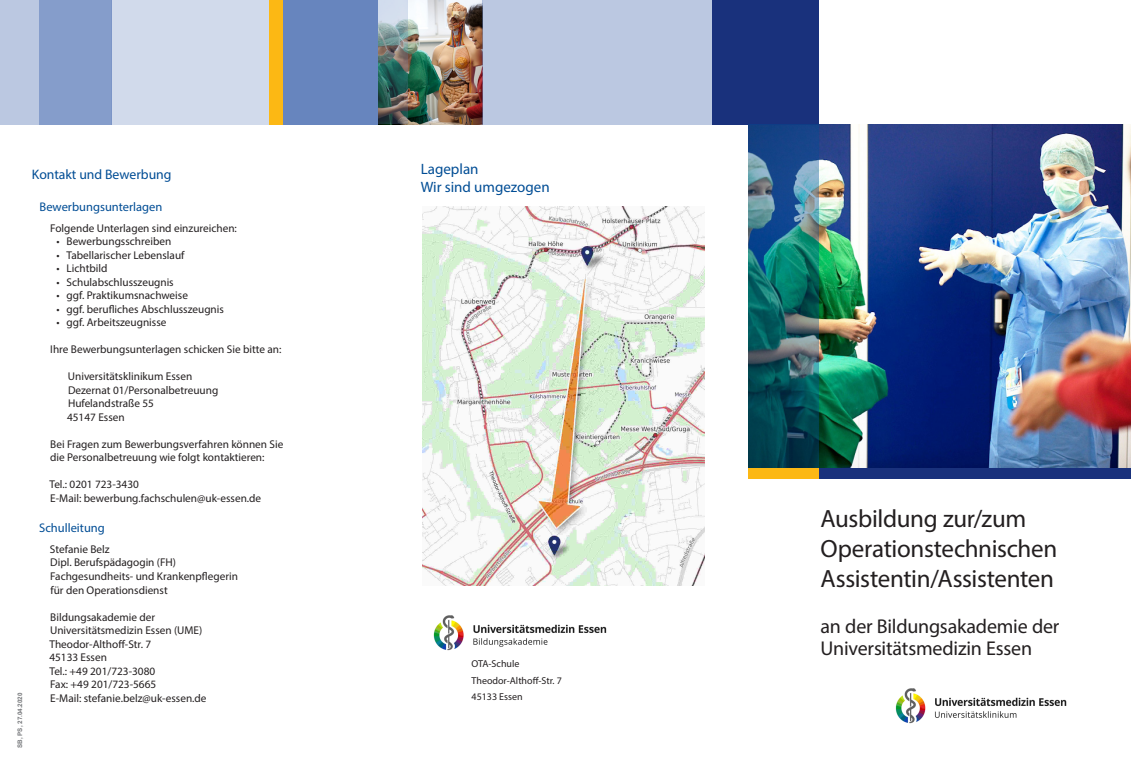
<style>
.page{position:relative;width:1131px;height:766px;background:#fff}
.page>*{position:absolute;margin:0;border:0;box-sizing:border-box;transform-origin:0 0}
.t1{font:25px/30px "Myriad Pro";letter-spacing:-.015em;color:#231f20}
.t2{font:20px/22.5px "Myriad Pro";letter-spacing:-.01em;color:#231f20}
.t3{font:15px "Myriad Pro";color:#014d95}
.t4{font:13.75px "Myriad Pro";color:#014d95}
.INTRO_VOR_FLIESS{font:12.5px "Myriad Pro";color:#014d95}
.INTRO_VOR_FLIESS-2{font:11.25px "Myriad Pro";color:#231f20}
.t5{font:10px "Myriad Pro";color:#231f20}
.Absatzformat_1{font:700 6.25px "Arial";color:#787a7d}
</style>
<div class="page">
<img style="left:377px;top:0;width:105px;height:124px">
<img style="left:819px;top:124px;width:311px;height:344px">
<div style="left:712px;top:0;width:107px;height:124px;background:#19317c"></div>
<div style="left:748px;top:468px;width:71px;height:10px;background:#fcb814"></div>
<div style="left:819px;top:468px;width:311px;height:10px;background:#19317c"></div>
<div style="left:0;top:0;width:39px;height:124px;background:#bbc8e1"></div>
<div style="left:39px;top:0;width:72px;height:124px;background:#859dcb"></div>
<div style="left:111px;top:0;width:185px;height:124px;background:#d1daeb"></div>
<div style="left:269px;top:0;width:14px;height:124px;background:#fcb814"></div>
<img style="left:433px;top:615px;width:174px;height:36px">
<div style="left:283px;top:0;width:94px;height:124px;background:#6785be"></div>
<img style="left:748px;top:124px;width:71px;height:344px">
<div style="left:482px;top:0;width:229px;height:124px;background:#bbc8e1"></div>
<img style="left:377px;top:0;width:31px;height:123px">
<img style="left:422px;top:207px;width:282px;height:378px">
<img style="left:895px;top:688px;width:172px;height:36px">
<p class="Absatzformat_1" style="left:16px;top:747px;width:57px;rotate:-90deg">SB, PS, 27.04.2020</p>
<p class="t4" style="left:32px;top:166px;width:141px">Kontakt und Bewerbung</p>
<p class="INTRO_VOR_FLIESS" style="left:40px;top:199px;width:124px">Bewerbungsunterlagen</p>
<p class="INTRO_VOR_FLIESS-2" style="left:50px;top:221px;width:188px">Folgende Unterlagen sind einzureichen:</p>
<p class="INTRO_VOR_FLIESS-2" style="left:56px;top:234px;width:116px">• Bewerbungsschreiben</p>
<p class="INTRO_VOR_FLIESS-2" style="left:56px;top:248px;width:129px">• Tabellarischer Lebenslauf</p>
<p class="INTRO_VOR_FLIESS-2" style="left:56px;top:261px;width:52px">• Lichtbild</p>
<p class="INTRO_VOR_FLIESS-2" style="left:56px;top:275px;width:119px">• Schulabschlusszeugnis</p>
<p class="INTRO_VOR_FLIESS-2" style="left:56px;top:288px;width:133px">• ggf. Praktikumsnachweise</p>
<p class="INTRO_VOR_FLIESS-2" style="left:56px;top:302px;width:169px">• ggf. berufliches Abschlusszeugnis</p>
<p class="INTRO_VOR_FLIESS-2" style="left:56px;top:315px;width:111px">• ggf. Arbeitszeugnisse</p>
<p class="INTRO_VOR_FLIESS-2" style="left:50px;top:342px;width:233px">Ihre Bewerbungsunterlagen schicken Sie bitte an:</p>
<p class="INTRO_VOR_FLIESS-2" style="left:68px;top:369px;width:126px">Universitätsklinikum Essen</p>
<p class="INTRO_VOR_FLIESS-2" style="left:68px;top:383px;width:152px">Dezernat 01/Personalbetreuung</p>
<p class="INTRO_VOR_FLIESS-2" style="left:68px;top:396px;width:87px">Hufelandstraße 55</p>
<p class="INTRO_VOR_FLIESS-2" style="left:67px;top:410px;width:59px">45147 Essen</p>
<p class="INTRO_VOR_FLIESS-2" style="left:50px;top:437px;width:235px">Bei Fragen zum Bewerbungsverfahren können Sie</p>
<p class="INTRO_VOR_FLIESS-2" style="left:50px;top:450px;width:216px">die Personalbetreuung wie folgt kontaktieren:</p>
<p class="INTRO_VOR_FLIESS-2" style="left:50px;top:477px;width:91px">Tel.: 0201 723-3430</p>
<p class="INTRO_VOR_FLIESS-2" style="left:50px;top:491px;width:212px">E-Mail: bewerbung.fachschulen@uk-essen.de</p>
<p class="INTRO_VOR_FLIESS" style="left:39px;top:520px;width:67px">Schulleitung</p>
<p class="INTRO_VOR_FLIESS-2" style="left:50px;top:542px;width:61px">Stefanie Belz</p>
<p class="INTRO_VOR_FLIESS-2" style="left:50px;top:555px;width:127px">Dipl. Berufspädagogin (FH)</p>
<p class="INTRO_VOR_FLIESS-2" style="left:50px;top:569px;width:189px">Fachgesundheits- und Krankenpflegerin</p>
<p class="INTRO_VOR_FLIESS-2" style="left:50px;top:582px;width:119px">für den Operationsdienst</p>
<p class="INTRO_VOR_FLIESS-2" style="left:50px;top:609px;width:106px">Bildungsakademie der</p>
<p class="INTRO_VOR_FLIESS-2" style="left:50px;top:623px;width:154px">Universitätsmedizin Essen (UME)</p>
<p class="INTRO_VOR_FLIESS-2" style="left:50px;top:636px;width:103px">Theodor-Althoff-Str. 7</p>
<p class="INTRO_VOR_FLIESS-2" style="left:49px;top:650px;width:59px">45133 Essen</p>
<p class="INTRO_VOR_FLIESS-2" style="left:50px;top:663px;width:107px">Tel.: +49 201/723-3080</p>
<p class="INTRO_VOR_FLIESS-2" style="left:50px;top:677px;width:107px">Fax: +49 201/723-5665</p>
<p class="INTRO_VOR_FLIESS-2" style="left:50px;top:690px;width:158px">E-Mail: stefanie.belz@uk-essen.de</p>
<p class="t3" style="left:420px;top:160px;width:59px">Lageplan</p>
<p class="t3" style="left:420px;top:178px;width:130px">Wir sind umgezogen</p>
<p class="t5" style="left:471px;top:657px;width:49px">OTA-Schule</p>
<p class="t5" style="left:471px;top:673px;width:92px">Theodor-Althoff-Str. 7</p>
<p class="t5" style="left:471px;top:690px;width:53px">45133 Essen</p>
<p class="t1" style="left:820px;top:503px;width:207px">Ausbildung zur/zum</p>
<p class="t1" style="left:820px;top:533px;width:238px">Operationstechnischen<br>Assistentin/Assistenten</p>
<p class="t2" style="left:820px;top:614px;width:240px">an der Bildungsakademie der<br>Universitätsmedizin Essen</p>
</div>
